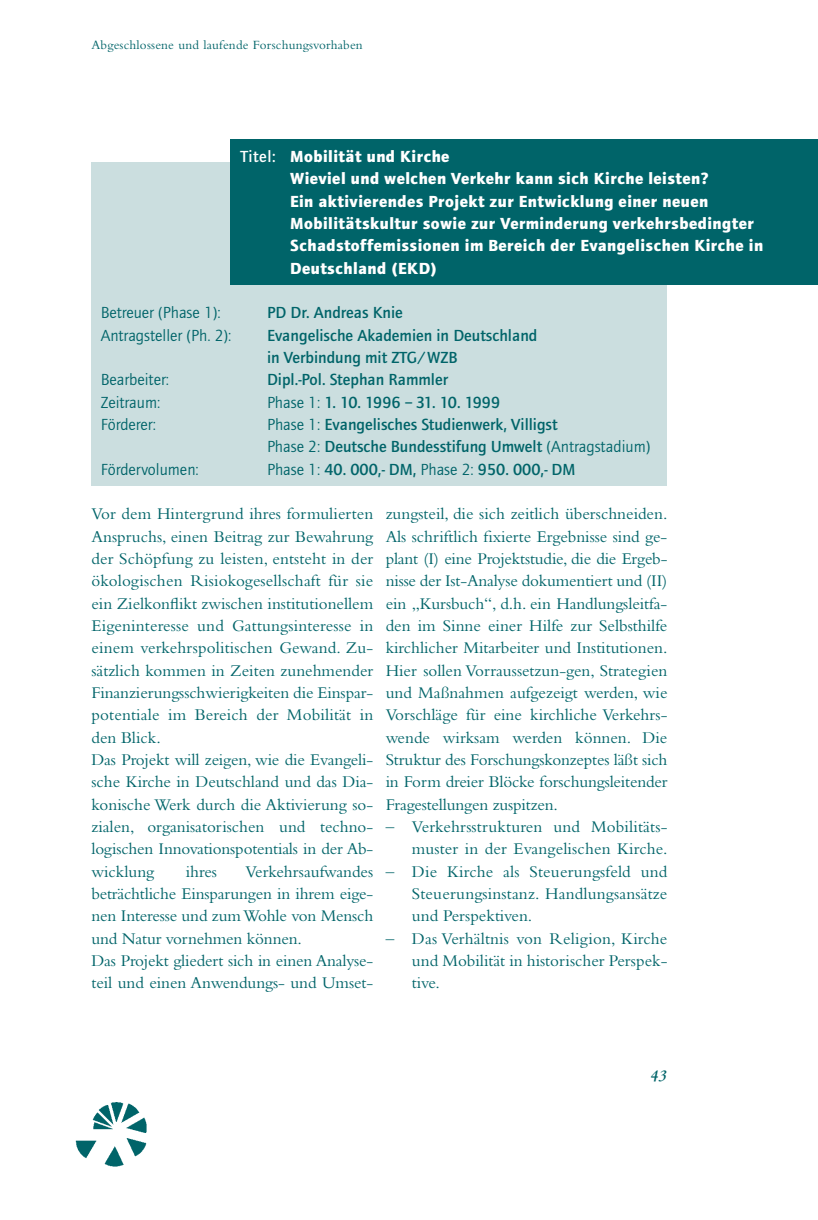
<style>
.page{position:relative;width:818px;height:1220px;background:#fff}
.page>*{position:absolute;margin:0;border:0;box-sizing:border-box;transform-origin:0 0}
.t1{font:17.5px "Bembo Semibold Italic Os F";color:#006469}
.t2{font:17.15px/22.4px "Bembo";color:#006469;text-align:justify}
.t3{font:700 16.62px/22.4px "Foundry Journal";letter-spacing:.03em;color:#fff}
.t4{font:500 16.62px/22.4px "Foundry Journal";color:#006469}
.t5{font:16.62px "Foundry Journal";color:#006469}
.t6{font:500 16.62px "Foundry Journal";letter-spacing:-.06em;color:#006469}
.t7{font:13.12px "Bembo";letter-spacing:.015em;color:#006469}
.s1{font-weight:500}
.s2{font-weight:400}
</style>
<div class="page">
<img style="left:75px;top:1102px;width:71px;height:64px">
<div style="left:91px;top:162px;width:576px;height:324px;background:#cbdedf"></div>
<div style="left:230px;top:140px;width:587px;height:145px;background:#006469"></div>
<p class="t7" style="left:91px;top:41px;width:273px">Abgeschlossene und laufende Forschungsvorhaben</p>
<p class="t3" style="left:290px;top:147px;width:474px;text-indent:-50px"><span class="s1">Titel:</span> Mobilität und Kirche<br>Wieviel und welchen Verkehr kann sich Kirche leisten?<br>Ein aktivierendes Projekt zur Entwicklung einer neuen Mobilitätskultur sowie zur Verminderung verkehrsbedingter Schadstoffemissionen im Bereich der Evangelischen Kirche in Deutschland (EKD)</p>
<p class="t5" style="left:101px;top:306px;width:122px">Betreuer (Phase 1):</p>
<p class="t4" style="left:267px;top:303px;width:137px">PD Dr. Andreas Knie</p>
<p class="t5" style="left:101px;top:328px;width:132px">Antragsteller (Ph. 2):</p>
<p class="t4" style="left:267px;top:325px;width:272px">Evangelische Akademien in Deutschland in Verbindung mit ZTG/WZB</p>
<p class="t5" style="left:101px;top:373px;width:70px">Bearbeiter:</p>
<p class="t4" style="left:267px;top:370px;width:182px">Dipl.-Pol. Stephan Rammler</p>
<p class="t5" style="left:101px;top:395px;width:61px">Zeitraum:</p>
<p class="t6" style="left:267px;top:396px;width:234px"><span class="s2">Phase 1:</span> 1. 10. 1996 – 31. 10. 1999</p>
<p class="t5" style="left:101px;top:417px;width:57px">Förderer:</p>
<p class="t4" style="left:267px;top:414px;width:385px"><span class="s2">Phase 1:</span> Evangelisches Studienwerk, Villigst<br><span class="s2">Phase 2:</span> Deutsche Bundesstifung Umwelt <span class="s2">(Antragstadium)</span></p>
<p class="t5" style="left:101px;top:462px;width:100px">Fördervolumen:</p>
<p class="t4" style="left:267px;top:459px;width:310px"><span class="s2">Phase 1:</span> 40. 000,- DM, <span class="s2">Phase 2:</span> 950. 000,- DM</p>
<p class="t2" style="left:91px;top:504px;width:283px;text-align:left">Vor dem Hintergrund ihres formulierten Anspruchs, einen Beitrag zur Bewahrung der Schöpfung zu leisten, entsteht in der ökologischen Risiokogesellschaft für sie ein Zielkonflikt zwischen institutionellem Eigeninteresse und Gattungsinteresse in einem verkehrspolitischen Gewand. Zu&shy;sätzlich kommen in Zeiten zunehmender Finanzierungsschwierigkeiten die Einspar&shy;potentiale im Bereich der Mobilität in den Blick.<br>Das Projekt will zeigen, wie die Evangeli&shy;sche Kirche in Deutschland und das Dia&shy;konische Werk durch die Aktivierung so&shy;zialen, organisatorischen und techno&shy;logischen Innovationspotentials in der Ab&shy;wicklung</p>
<p class="t2" style="left:91px;top:861px;width:283px;text-align:left;text-indent:154px">Verkehrsaufwandes beträchtliche Einsparungen in ihrem eige&shy;nen Interesse und zum Wohle von Mensch und Natur vornehmen können.<br>Das Projekt gliedert sich in einen Analyse&shy;teil und einen Anwendungs- und Umset-</p>
<p class="t2" style="left:186px;top:861px;width:33px">ihres</p>
<p class="t2" style="left:385px;top:504px;width:283px">zungsteil, die sich zeitlich überschneiden.<br>Als schriftlich fixierte Ergebnisse sind ge&shy;plant (I) eine Projektstudie, die die Ergeb&shy;nisse der Ist-Analyse dokumentiert und (II) ein „Kursbuch“, d.h. ein Handlungsleitfa&shy;den im Sinne einer Hilfe zur Selbsthilfe kirchlicher Mitarbeiter und Institutionen.<br>Hier sollen Vorraussetzun-gen, Strategien und Maßnahmen aufgezeigt werden, wie Vorschläge für eine kirchliche Verkehrs&shy;wende wirksam werden können. Die Struktur des Forschungskonzeptes läßt sich in Form dreier Blöcke forschungsleitender Fragestellungen zuspitzen.</p>
<p class="t2" style="left:385px;top:817px;width:283px;text-align:right">– Verkehrsstrukturen und Mobilitäts&shy;muster in der Evangelischen Kirche.</p>
<p class="t2" style="left:412px;top:861px;width:257px;text-indent:-26px">– Die Kirche als Steuerungsfeld und Steuerungsinstanz. Handlungsansätze und Perspektiven.</p>
<p class="t2" style="left:412px;top:928px;width:257px;text-indent:-26px">– Das Verhältnis von Religion, Kirche und Mobilität in historischer Perspek&shy;tive.</p>
<p class="t1" style="left:650px;top:1066px;width:19px">43</p>
</div>
